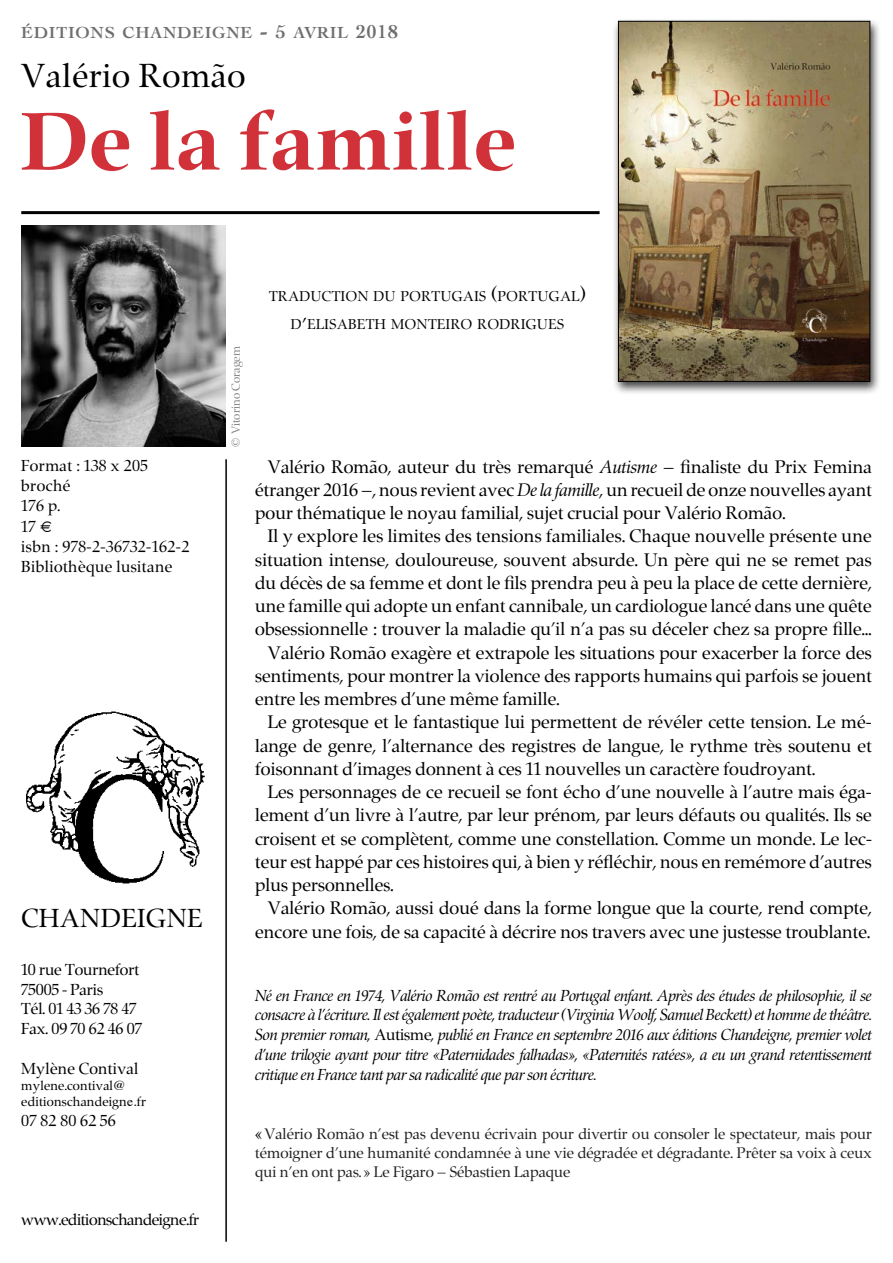
<style>
.page{position:relative;width:893px;height:1263px;background:#fff}
.page>*{position:absolute;margin:0;border:0;box-sizing:border-box;transform-origin:0 0}
.t1{font:700 84px "Zapf Renaissance Antiqua";letter-spacing:.03em;color:#d13239}
.t2{font:34.5px "Zapf Renaissance Antiqua";letter-spacing:.03em;color:#000}
.t3{font:27px "Zapf Renaissance Antiqua";letter-spacing:.04em;color:#000}
.t4{font:18.75px/23.2px "Zapf Renaissance Antiqua";letter-spacing:.01em;color:#000;text-align:justify}
.t5{font:700 16.8px "Cochin";letter-spacing:.045em;color:#706f6f}
.t6{font:italic 16.5px/19.8px "Zapf Renaissance Antiqua";color:#000;text-align:justify}
.t7{font:16.5px/20.2px "Zapf Renaissance Antiqua";letter-spacing:.02em;color:#000}
.t8{font:16.5px/19.8px "Zapf Renaissance Antiqua";color:#000}
.t9{font:16.5px "Zapf Renaissance Antiqua";letter-spacing:-.02em;color:#000}
.t10{font:15.75px/18.9px "Zapf Renaissance Antiqua";letter-spacing:.01em;color:#222;text-align:justify}
.t11{font:14.7px/28.5px "Zapf Renaissance Antiqua";letter-spacing:.045em;color:#000;text-align:center}
.t12{font:13.5px/16.2px "Zapf Renaissance Antiqua";letter-spacing:.02em;color:#000}
.t13{font:12px "Zapf Renaissance Antiqua";color:#878787}
.s1{font-size:24px}
.s2{font-size:19.5px}
.s3{font-family:"Times"}
.s4{font-size:21px}
.s5{font-style:italic}
.s6{font-style:normal}
.s7{font-size:16.5px;color:#000}
</style>
<div class="page">
<div style="left:612px;top:18px;width:269px;height:377px;background:#000;opacity:.75"></div>
<img style="left:620px;top:23px;width:248px;height:356px">
<div style="left:618px;top:21px;width:252px;height:360px;border:1px solid #000"></div>
<img style="left:21px;top:225px;width:204px;height:221px">
<hr style="left:21px;top:211px;width:579px;height:3px;background:#000">
<hr style="left:225px;top:459px;width:2px;height:783px;background:#000">
<img style="left:26px;top:711px;width:179px;height:173px">
<p class="t5" style="left:21px;top:22px;width:379px">ÉDITIONS CHANDEIGNE <span class="s1">-</span> <span class="s2">5</span> AVRIL <span class="s2">2018</span></p>
<h2 class="t2" style="left:21px;top:58px;width:226px">Valério Romão</h2>
<h1 class="t1" style="left:21px;top:98px;width:495px">De la famille</h1>
<p class="t7" style="left:21px;top:456px;width:169px">Format : 138 x 205 broché<br>176 p.<br>17 <span class="s3">€<br></span>isbn : 978-2-36732-162-2<br>Bibliothèque lusitane</p>
<h3 class="t3" style="left:21px;top:904px;width:182px">CHANDEIGNE</h3>
<p class="t8" style="left:21px;top:960px;width:122px">10 rue Tournefort<br>75005 - Paris<br>Tél. 01 43 36 78 47<br>Fax. 09 70 62 46 07</p>
<p class="t7" style="left:21px;top:1059px;width:119px">Mylène Contival</p>
<p class="t12" style="left:21px;top:1078px;width:126px">mylene.contival<span class="s3">@ </span>editionschandeign<span class="s3">e.</span>fr</p>
<p class="t7" style="left:21px;top:1111px;width:96px">07 82 80 62 56</p>
<p class="t9" style="left:21px;top:1211px;width:179px">www.editionschandeigne.fr</p>
<p class="t13" style="left:229px;top:446px;width:102px;rotate:-90deg"><span class="s3">©</span> Vitorino Coragem</p>
<p class="t11" style="left:269px;top:282px;width:318px">TRADUCTION DU PORTUGAIS <span class="s4">(</span>PORTUGAL<span class="s4">)<br></span>D<span class="s4">’</span>ELISABETH MONTEIRO RODRIGUES</p>
<p class="t4" style="left:255px;top:455px;width:618px;text-indent:13px">Valério Romão, auteur du très remarqué <span class="s5">Autisme</span> — finaliste du Prix Femina étranger 2016 —, nous revient avec <span class="s5">De la famille</span>, un recueil de onze nouvelles ayant pour thématique le noyau familial, sujet crucial pour Valério Romão.</p>
<p class="t4" style="left:268px;top:525px;width:605px">Il y explore les limites des tensions familiales. Chaque nouvelle présente une</p>
<p class="t4" style="left:255px;top:548px;width:618px">situation intense, douloureuse, souvent absurde. Un père qui ne se remet pas</p>
<p class="t4" style="left:255px;top:572px;width:618px">du décès de sa femme et dont le fils prendra peu à peu la place de cette dernière,</p>
<p class="t4" style="left:255px;top:595px;width:618px">une famille qui adopte un enfant cannibale, un cardiologue lancé dans une quête</p>
<p class="t4" style="left:255px;top:618px;width:618px">obsessionnelle : trouver la maladie qu’il n’a pas su déceler chez sa propre fille...</p>
<p class="t4" style="left:268px;top:641px;width:605px">Valério Romão exagère et extrapole les situations pour exacerber la force des</p>
<p class="t4" style="left:255px;top:665px;width:618px">sentiments, pour montrer la violence des rapports humains qui parfois se jouent</p>
<p class="t4" style="left:255px;top:688px;width:306px">entre les membres d’une même famille.</p>
<p class="t4" style="left:268px;top:711px;width:605px">Le grotesque et le fantastique lui permettent de révéler cette tension. Le mé-</p>
<p class="t4" style="left:255px;top:734px;width:618px">lange de genre, l’alternance des registres de langue, le rythme très soutenu et</p>
<p class="t4" style="left:255px;top:758px;width:562px">foisonnant d’images donnent à ces 11 nouvelles un caractère foudroyant.</p>
<p class="t4" style="left:268px;top:781px;width:605px">Les personnages de ce recueil se font écho d’une nouvelle à l’autre mais éga-</p>
<p class="t4" style="left:255px;top:804px;width:618px">lement d’un livre à l’autre, par leur prénom, par leurs défauts ou qualités. Ils se</p>
<p class="t4" style="left:255px;top:827px;width:618px">croisent et se complètent, comme une constellation. Comme un monde. Le lec-</p>
<p class="t4" style="left:255px;top:851px;width:618px">teur est happé par ces histoires qui, à bien y réfléchir, nous en remémore d’autres</p>
<p class="t4" style="left:255px;top:874px;width:140px">plus personnelles.</p>
<p class="t4" style="left:268px;top:897px;width:605px">Valério Romão, aussi doué dans la forme longue que la courte, rend compte,</p>
<p class="t4" style="left:255px;top:920px;width:617px">encore une fois, de sa capacité à décrire nos travers avec une justesse troublante.</p>
<p class="t6" style="left:255px;top:986px;width:618px">Né en France en 1974, Valério Romão est rentré au Portugal enfant. Après des études de philosophie, il se consacre à l’écriture. Il est également poète, traducteur (Virginia Woolf, Samuel Beckett) et homme de théâtre.<br>Son premier roman, <span class="s6">Autisme</span>, publié en France en septembre 2016 aux éditions Chandeigne, premier volet d’une trilogie ayant pour titre «Paternidades falhadas», «Paternités ratées», a eu un grand retentissement critique en France tant par sa radicalité que par son écriture.</p>
<p class="t10" style="left:255px;top:1125px;width:618px"><span class="s7">«</span>Valério Romão n’est pas devenu écrivain pour divertir ou consoler le spectateur, mais pour témoigner d’une humanité condamnée à une vie dégradée et dégradante. Prêter sa voix à ceux qui n’en ont pas. » Le Figaro – Sébastien Lapaque</p>
</div>
